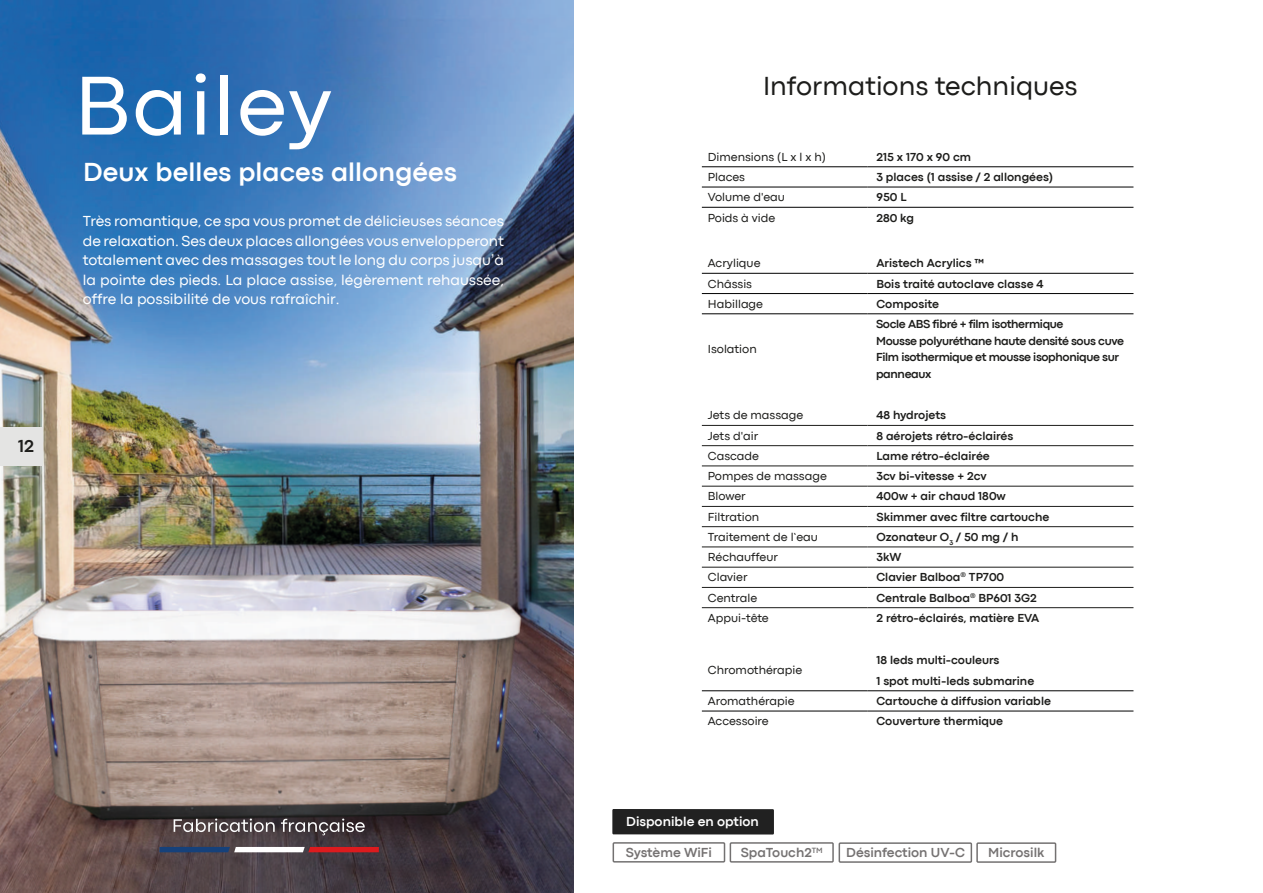
<style>
.page{position:relative;width:1263px;height:893px;background:#fff}
.page>*{position:absolute;margin:0;border:0;box-sizing:border-box;transform-origin:0 0}
.t1{font:87px "Codec Pro";letter-spacing:.025em;color:#fff}
.t2{font:700 27px "Codec Pro";letter-spacing:.005em;color:#fff}
.t3{font:27px "Codec Pro";color:#1d1d1b}
.t4{font:700 18px "Arial";color:#1d1d1b}
.t5{font:15px/19.5px "Codec Pro";color:#fff;text-align:justify}
.t6{font:700 13.5px "Codec Pro";color:#757272}
.t7{font:700 13.5px "Codec Pro";color:#fff}
.t8{font:700 12px/21px "Codec Pro";color:#1d1d1b}
.t9{font:12px "Codec Pro";color:#1d1d1b}
.t10{font:700 12px/16.5px "Codec Pro";letter-spacing:-.03em;color:#1d1d1b}
.s1{font-family:"Arial"}
</style>
<div class="page">
<img style="left:0;top:0;width:573px;height:893px">
<div style="left:0;top:427px;width:43px;height:39px;background:#e4e4e3"></div>
<svg style="left:174px;top:819px;width:101px;height:13px"></svg>
<svg style="left:281px;top:819px;width:84px;height:16px"></svg>
<svg style="left:159px;top:847px;width:220px;height:5px"></svg>
<div style="left:612px;top:842px;width:113px;height:21px;border:2px solid #737171"></div>
<div style="left:730px;top:842px;width:104px;height:21px;border:2px solid #737171"></div>
<div style="left:838px;top:842px;width:134px;height:21px;border:2px solid #737171"></div>
<div style="left:976px;top:842px;width:80px;height:21px;border:2px solid #737171"></div>
<hr style="left:702px;top:167px;width:165px;height:1px;background:#000">
<hr style="left:867px;top:167px;width:266px;height:1px;background:#000">
<hr style="left:702px;top:187px;width:165px;height:1px;background:#000">
<hr style="left:867px;top:187px;width:266px;height:1px;background:#000">
<hr style="left:702px;top:207px;width:165px;height:1px;background:#000">
<hr style="left:867px;top:207px;width:266px;height:1px;background:#000">
<hr style="left:702px;top:273px;width:165px;height:1px;background:#000">
<hr style="left:867px;top:273px;width:266px;height:1px;background:#000">
<hr style="left:702px;top:293px;width:165px;height:1px;background:#000">
<hr style="left:867px;top:293px;width:266px;height:1px;background:#000">
<hr style="left:702px;top:314px;width:165px;height:1px;background:#000">
<hr style="left:867px;top:314px;width:266px;height:1px;background:#000">
<hr style="left:702px;top:607px;width:165px;height:1px;background:#1d1d1b">
<hr style="left:867px;top:607px;width:266px;height:1px;background:#1d1d1b">
<hr style="left:702px;top:425px;width:165px;height:1px;background:#1d1d1b">
<hr style="left:867px;top:425px;width:266px;height:1px;background:#1d1d1b">
<hr style="left:702px;top:445px;width:165px;height:1px;background:#1d1d1b">
<hr style="left:867px;top:445px;width:266px;height:1px;background:#1d1d1b">
<hr style="left:702px;top:466px;width:165px;height:1px;background:#1d1d1b">
<hr style="left:867px;top:466px;width:266px;height:1px;background:#1d1d1b">
<hr style="left:702px;top:486px;width:165px;height:1px;background:#1d1d1b">
<hr style="left:867px;top:486px;width:266px;height:1px;background:#1d1d1b">
<hr style="left:702px;top:506px;width:165px;height:1px;background:#1d1d1b">
<hr style="left:867px;top:506px;width:266px;height:1px;background:#1d1d1b">
<hr style="left:702px;top:526px;width:165px;height:1px;background:#1d1d1b">
<hr style="left:867px;top:526px;width:266px;height:1px;background:#1d1d1b">
<hr style="left:702px;top:547px;width:165px;height:1px;background:#1d1d1b">
<hr style="left:867px;top:547px;width:266px;height:1px;background:#1d1d1b">
<hr style="left:702px;top:567px;width:165px;height:1px;background:#1d1d1b">
<hr style="left:867px;top:567px;width:266px;height:1px;background:#1d1d1b">
<hr style="left:702px;top:587px;width:165px;height:1px;background:#1d1d1b">
<hr style="left:867px;top:587px;width:266px;height:1px;background:#1d1d1b">
<hr style="left:702px;top:690px;width:165px;height:1px;background:#000">
<hr style="left:867px;top:690px;width:266px;height:1px;background:#000">
<hr style="left:702px;top:711px;width:165px;height:1px;background:#000">
<hr style="left:867px;top:711px;width:266px;height:1px;background:#000">
<div style="left:612px;top:809px;width:162px;height:25px;background:#212121"></div>
<h1 class="t1" style="left:74px;top:54px;width:259px">Bailey</h1>
<h2 class="t2" style="left:83px;top:155px;width:375px">Deux belles places allongées</h2>
<p class="t5" style="left:83px;top:211px;width:422px">Très romantique, ce spa vous promet de délicieuses séances de relaxation. Ses deux places allongées vous envelopperont totalement avec des massages tout le long du corps jusqu<span class="s1">’</span>à la pointe des pieds. La place assise, légèrement rehaussée, offre la possibilité de vous rafraîchir.</p>
<h3 class="t4" style="left:18px;top:435px;width:22px">12</h3>
<h2 class="t3" style="left:763px;top:70px;width:316px">Informations techniques</h2>
<p class="t9" style="left:708px;top:149px;width:120px">Dimensions (L x l x h)</p>
<p class="t8" style="left:876px;top:146px;width:96px">215 x 170 x 90 cm</p>
<p class="t9" style="left:708px;top:170px;width:39px">Places</p>
<p class="t8" style="left:876px;top:166px;width:178px">3 places (1 assise / 2 allongées)</p>
<p class="t9" style="left:708px;top:190px;width:79px">Volume d'eau</p>
<p class="t8" style="left:876px;top:187px;width:32px">950 L</p>
<p class="t9" style="left:708px;top:210px;width:69px">Poids à vide</p>
<p class="t8" style="left:876px;top:207px;width:39px">280 kg</p>
<p class="t9" style="left:708px;top:256px;width:54px">Acrylique</p>
<p class="t8" style="left:876px;top:253px;width:110px">Aristech Acrylics ™</p>
<p class="t9" style="left:708px;top:276px;width:46px">Châssis</p>
<p class="t8" style="left:876px;top:273px;width:169px">Bois traité autoclave classe 4</p>
<p class="t9" style="left:708px;top:297px;width:57px">Habillage</p>
<p class="t8" style="left:876px;top:293px;width:64px">Composite</p>
<p class="t9" style="left:708px;top:342px;width:50px">Isolation</p>
<p class="t10" style="left:876px;top:316px;width:249px">Socle ABS fibré + film isothermique<br>Mousse polyuréthane haute densité sous cuve Film isothermique et mousse isophonique sur panneaux</p>
<p class="t9" style="left:708px;top:408px;width:97px">Jets de massage</p>
<p class="t8" style="left:876px;top:405px;width:71px">48 hydrojets</p>
<p class="t9" style="left:708px;top:428px;width:52px">Jets d'air</p>
<p class="t8" style="left:876px;top:425px;width:138px">8 aérojets rétro-éclairés</p>
<p class="t9" style="left:708px;top:449px;width:53px">Cascade</p>
<p class="t8" style="left:876px;top:445px;width:115px">Lame rétro-éclairée</p>
<p class="t9" style="left:708px;top:469px;width:120px">Pompes de massage</p>
<p class="t8" style="left:876px;top:465px;width:112px">3cv bi-vitesse + 2cv</p>
<p class="t9" style="left:708px;top:489px;width:39px">Blower</p>
<p class="t8" style="left:876px;top:486px;width:131px">400w + air chaud 180w</p>
<p class="t9" style="left:708px;top:509px;width:53px">Filtration</p>
<p class="t8" style="left:876px;top:506px;width:174px">Skimmer avec filtre cartouche</p>
<p class="t9" style="left:708px;top:530px;width:112px">Traitement de l’eau</p>
<p class="t8" style="left:876px;top:526px;width:144px">Ozonateur O<sub>3</sub> / 50 mg / h</p>
<p class="t9" style="left:708px;top:550px;width:72px">Réchauffeur</p>
<p class="t8" style="left:876px;top:546px;width:26px">3kW</p>
<p class="t9" style="left:708px;top:570px;width:41px">Clavier</p>
<p class="t8" style="left:876px;top:567px;width:129px">Clavier Balboa<sup>®</sup> TP700</p>
<p class="t9" style="left:708px;top:590px;width:51px">Centrale</p>
<p class="t8" style="left:876px;top:587px;width:162px">Centrale Balboa<sup>®</sup> BP601 3G2</p>
<p class="t9" style="left:708px;top:611px;width:62px">Appui-tête</p>
<p class="t8" style="left:876px;top:607px;width:164px">2 rétro-éclairés, matière EVA</p>
<p class="t9" style="left:708px;top:663px;width:96px">Chromothérapie</p>
<p class="t8" style="left:876px;top:649px;width:159px">18 leds multi-couleurs<br>1 spot multi-leds submarine</p>
<p class="t9" style="left:708px;top:694px;width:88px">Aromathérapie</p>
<p class="t8" style="left:876px;top:690px;width:176px">Cartouche à diffusion variable</p>
<p class="t9" style="left:708px;top:714px;width:62px">Accessoire</p>
<p class="t8" style="left:876px;top:711px;width:128px">Couverture thermique</p>
<p class="t7" style="left:626px;top:814px;width:134px">Disponible en option</p>
<p class="t6" style="left:626px;top:844px;width:88px">Système WiFi</p>
<p class="t6" style="left:741px;top:844px;width:83px">SpaTouch2<sup>TM</sup></p>
<p class="t6" style="left:846px;top:845px;width:120px">Désinfection UV-C</p>
<p class="t6" style="left:988px;top:845px;width:58px">Microsilk</p>
</div>
